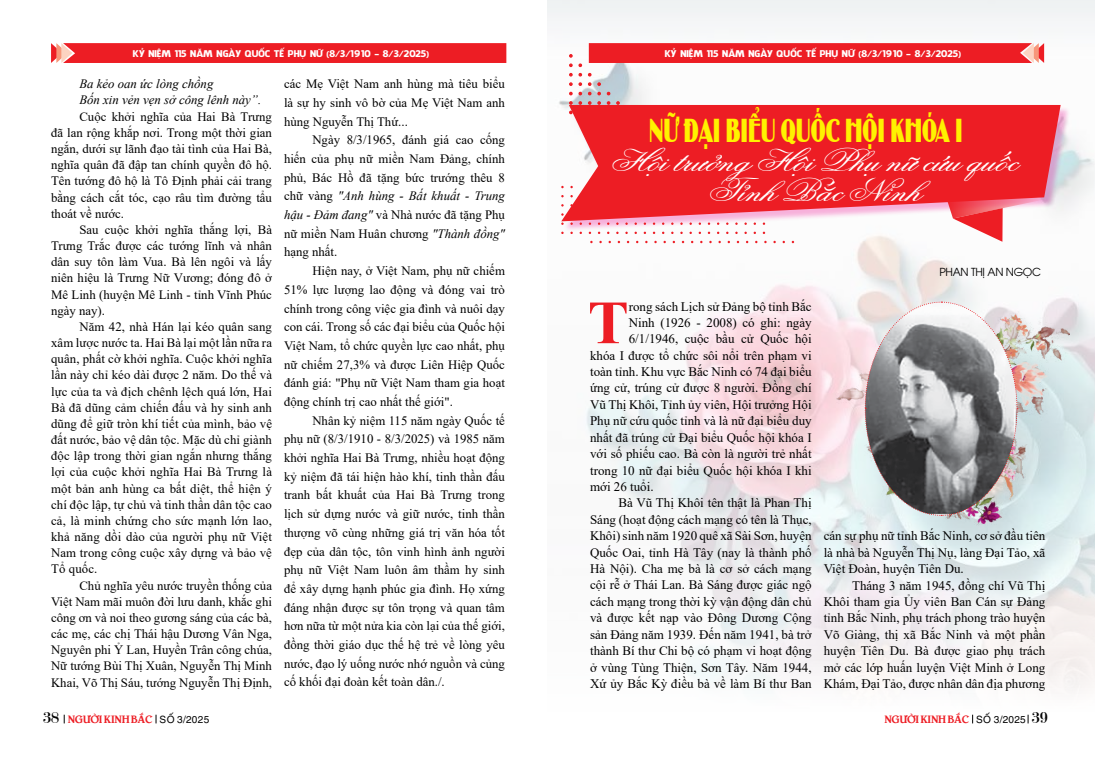
<style>
.page{position:relative;width:1095px;height:766px;background:#fff}
.page>*{position:absolute;margin:0;border:0;box-sizing:border-box;transform-origin:0 0}
.t1{font:700 61.3px "Times New Roman";color:#ed1d24}
.t2{font:34.5px "UVN Binh Duong";color:#fff200;scale:.63 1}
.t3{font:32.4px/30px "UVN Buc Thu";color:#fff;text-align:center;scale:1.29 1}
.t4{font:13px/16.4px "Times New Roman";color:#000;text-align:justify}
.t5{font:12.8px/16.2px "Times New Roman";color:#000;text-align:justify}
.t6{font:italic 12.8px/16.2px "Times New Roman";color:#000}
.t7{font:11px "UTM Avo";letter-spacing:-.03em;color:#000}
.t8{font:10px "UTM Bienvenue";color:#ed1d24}
.t9{font:9.1px "UTM Facebook";color:#fff}
.s1{font-style:italic}
.s2{font-family:"Modern";font-size:17.1px;color:#000}
.s3{font-family:"UTM Helve";color:#000}
</style>
<div class="page">
<img style="left:547px;top:0;width:547px;height:724px">
<div style="left:563px;top:106px;width:508px;height:126px;background:#ec008c;opacity:.3"></div>
<svg style="left:561px;top:105px;width:499px;height:116px;background:#ee353d"></svg>
<svg style="left:942px;top:182px;width:103px;height:60px"></svg>
<svg style="left:578px;top:63px;width:4px;height:4px"></svg>
<svg style="left:569px;top:54px;width:3px;height:13px"></svg>
<svg style="left:578px;top:73px;width:13px;height:3px"></svg>
<svg style="left:597px;top:82px;width:4px;height:4px"></svg>
<svg style="left:578px;top:82px;width:13px;height:4px"></svg>
<svg style="left:569px;top:82px;width:3px;height:4px"></svg>
<svg style="left:597px;top:92px;width:13px;height:3px"></svg>
<svg style="left:578px;top:92px;width:13px;height:3px"></svg>
<svg style="left:597px;top:101px;width:13px;height:4px"></svg>
<svg style="left:578px;top:101px;width:13px;height:4px"></svg>
<svg style="left:569px;top:101px;width:3px;height:4px"></svg>
<svg style="left:597px;top:111px;width:13px;height:3px"></svg>
<svg style="left:616px;top:101px;width:3px;height:4px"></svg>
<svg style="left:578px;top:111px;width:13px;height:3px"></svg>
<svg style="left:51px;top:43px;width:455px;height:20px;background:#ed232a"></svg>
<div style="left:588px;top:43px;width:434px;height:20px;background:#ed1d24"></div>
<svg style="left:1022px;top:43px;width:21px;height:20px"></svg>
<img style="left:835px;top:300px;width:233px;height:231px">
<svg style="left:864px;top:301px;width:153px;height:215px;background:#9c9a9c"></svg>
<p class="t9" style="left:133px;top:45px;width:298px">KỶ NIỆM 115 NĂM NGÀY QUỐC TẾ PHỤ NỮ (8/3/1910 - 8/3/2025)</p>
<p class="t9" style="left:664px;top:46px;width:298px">KỶ NIỆM 115 NĂM NGÀY QUỐC TẾ PHỤ NỮ (8/3/1910 - 8/3/2025)</p>
<p class="t6" style="left:79px;top:76px;width:183px">Ba kẻo oan ức lòng chồng<br>Bốn xin vẻn vẹn sở công lênh này”.</p>
<p class="t5" style="left:51px;top:108px;width:222px;text-indent:28px">Cuộc khởi nghĩa của Hai Bà Trưng đã lan rộng khắp nơi. Trong một thời gian ngắn, dưới sự lãnh đạo tài tình của Hai Bà, nghĩa quân đã đập tan chính quyền đô hộ.<br>Tên tướng đô hộ là Tô Định phải cải trang bằng cách cắt tóc, cạo râu tìm đường tẩu thoát về nước.</p>
<p class="t5" style="left:51px;top:221px;width:222px;text-indent:28px">Sau cuộc khởi nghĩa thắng lợi, Bà Trưng Trắc được các tướng lĩnh và nhân dân suy tôn làm Vua. Bà lên ngôi và lấy niên hiệu là Trưng Nữ Vương; đóng đô ở Mê Linh (huyện Mê Linh - tỉnh Vĩnh Phúc ngày nay).</p>
<p class="t5" style="left:51px;top:318px;width:222px;text-indent:28px">Năm 42, nhà Hán lại kéo quân sang xâm lược nước ta. Hai Bà lại một lần nữa ra quân, phất cờ khởi nghĩa. Cuộc khởi nghĩa lần này chỉ kéo dài được 2 năm. Do thế và lực của ta và địch chênh lệch quá lớn, Hai Bà đã dũng cảm chiến đấu và hy sinh anh dũng để giữ tròn khí tiết của mình, bảo vệ đất nước, bảo vệ dân tộc. Mặc dù chỉ giành độc lập trong thời gian ngắn nhưng thắng lợi của cuộc khởi nghĩa Hai Bà Trưng là một bản anh hùng ca bất diệt, thể hiện ý chí độc lập, tự chủ và tinh thần dân tộc cao cả, là minh chứng cho sức mạnh lớn lao, khả năng dồi dào của người phụ nữ Việt Nam trong công cuộc xây dựng và bảo vệ Tổ quốc.</p>
<p class="t5" style="left:51px;top:576px;width:222px;text-indent:28px">Chủ nghĩa yêu nước truyền thống của Việt Nam mãi muôn đời lưu danh, khắc ghi công ơn và noi theo gương sáng của các bà, các mẹ, các chị Thái hậu Dương Vân Nga, Nguyên phi Ỷ Lan, Huyền Trân công chúa, Nữ tướng Bùi Thị Xuân, Nguyễn Thị Minh Khai, Võ Thị Sáu, tướng Nguyễn Thị Định,</p>
<p class="t5" style="left:284px;top:74px;width:222px;line-height:18.7px">các Mẹ Việt Nam anh hùng mà tiêu biểu là sự hy sinh vô bờ của Mẹ Việt Nam anh hùng Nguyễn Thị Thứ...</p>
<p class="t5" style="left:284px;top:130px;width:222px;line-height:18.7px;text-indent:28px">Ngày 8/3/1965, đánh giá cao cống hiến của phụ nữ miền Nam Đảng, chính phủ, Bác Hồ đã tặng bức trướng thêu 8 chữ vàng <span class="s1">"Anh hùng - Bất khuất - Trung hậu - Đảm đang"</span> và Nhà nước đã tặng Phụ nữ miền Nam Huân chương <span class="s1">"Thành đồng" </span>hạng nhất.</p>
<p class="t5" style="left:284px;top:261px;width:222px;line-height:18.7px;text-indent:28px">Hiện nay, ở Việt Nam, phụ nữ chiếm 51% lực lượng lao động và đóng vai trò chính trong công việc gia đình và nuôi dạy con cái. Trong số các đại biểu của Quốc hội Việt Nam, tổ chức quyền lực cao nhất, phụ nữ chiếm 27,3% và được Liên Hiệp Quốc đánh giá: "Phụ nữ Việt Nam tham gia hoạt động chính trị cao nhất thế giới".</p>
<p class="t5" style="left:284px;top:410px;width:222px;line-height:18.7px;text-indent:28px">Nhân kỷ niệm 115 năm ngày Quốc tế phụ nữ (8/3/1910 - 8/3/2025) và 1985 năm khởi nghĩa Hai Bà Trưng, nhiều hoạt động kỷ niệm đã tái hiện hào khí, tinh thần đấu tranh bất khuất của Hai Bà Trưng trong lịch sử dựng nước và giữ nước, tinh thần thượng võ cùng những giá trị văn hóa tốt đẹp của dân tộc, tôn vinh hình ảnh người phụ nữ Việt Nam luôn âm thầm hy sinh để xây dựng hạnh phúc gia đình. Họ xứng đáng nhận được sự tôn trọng và quan tâm hơn nữa từ một nửa kia còn lại của thế giới, đồng thời giáo dục thế hệ trẻ về lòng yêu nước, đạo lý uống nước nhớ nguồn và củng cố khối đại đoàn kết toàn dân./.</p>
<h2 class="t2" style="left:649px;top:107px;width:499px">NỮ ĐẠI BIỂU QUỐC HỘI KHÓA I</h2>
<h3 class="t3" style="left:610px;top:143px;width:317px">Hội trưởng Hội Phụ nữ cứu quốc<br>Tỉnh Bắc Ninh</h3>
<h1 class="t1" style="left:587px;top:278px;width:42px">T</h1>
<p class="t4" style="left:628px;top:298px;width:184px">rong sách Lịch sử Đảng bộ tỉnh Bắc</p>
<p class="t4" style="left:628px;top:314px;width:184px">Ninh (1926 - 2008) có ghi: ngày</p>
<p class="t4" style="left:628px;top:330px;width:184px">6/1/1946, cuộc bầu cử Quốc hội</p>
<p class="t4" style="left:590px;top:346px;width:223px">khóa I được tổ chức sôi nổi trên phạm vi</p>
<p class="t4" style="left:590px;top:363px;width:223px">toàn tỉnh. Khu vực Bắc Ninh có 74 đại biểu</p>
<p class="t4" style="left:590px;top:379px;width:223px">ứng cử, trúng cử được 8 người. Đồng chí</p>
<p class="t4" style="left:590px;top:396px;width:223px">Vũ Thị Khôi, Tỉnh ủy viên, Hội trưởng Hội</p>
<p class="t4" style="left:590px;top:412px;width:223px">Phụ nữ cứu quốc tỉnh và là nữ đại biểu duy</p>
<p class="t4" style="left:590px;top:428px;width:223px">nhất đã trúng cử Đại biểu Quốc hội khóa I</p>
<p class="t4" style="left:590px;top:445px;width:223px">với số phiếu cao. Bà còn là người trẻ nhất</p>
<p class="t4" style="left:590px;top:461px;width:223px">trong 10 nữ đại biểu Quốc hội khóa I khi</p>
<p class="t4" style="left:590px;top:478px;width:65px">mới 26 tuổi.</p>
<p class="t4" style="left:618px;top:494px;width:195px">Bà Vũ Thị Khôi tên thật là Phan Thị</p>
<p class="t4" style="left:590px;top:510px;width:223px">Sáng (hoạt động cách mạng có tên là Thục,</p>
<p class="t4" style="left:590px;top:527px;width:223px">Khôi) sinh năm 1920 quê xã Sài Sơn, huyện</p>
<p class="t4" style="left:590px;top:543px;width:223px">Quốc Oai, tỉnh Hà Tây (nay là thành phố</p>
<p class="t4" style="left:590px;top:560px;width:223px">Hà Nội). Cha mẹ bà là cơ sở cách mạng</p>
<p class="t4" style="left:590px;top:576px;width:223px">cội rễ ở Thái Lan. Bà Sáng được giác ngộ</p>
<p class="t4" style="left:590px;top:592px;width:223px">cách mạng trong thời kỳ vận động dân chủ</p>
<p class="t4" style="left:590px;top:609px;width:223px">và được kết nạp vào Đông Dương Cộng</p>
<p class="t4" style="left:590px;top:625px;width:223px">sản Đảng năm 1939. Đến năm 1941, bà trở</p>
<p class="t4" style="left:590px;top:642px;width:223px">thành Bí thư Chi bộ có phạm vi hoạt động</p>
<p class="t4" style="left:590px;top:658px;width:223px">ở vùng Tùng Thiện, Sơn Tây. Năm 1944,</p>
<p class="t4" style="left:590px;top:674px;width:223px">Xứ ủy Bắc Kỳ điều bà về làm Bí thư Ban</p>
<p class="t7" style="left:939px;top:263px;width:103px">PHAN THỊ AN NGỌC</p>
<p class="t4" style="left:823px;top:527px;width:223px">cán sự phụ nữ tỉnh Bắc Ninh, cơ sở đầu tiên là nhà bà Nguyễn Thị Nụ, làng Đại Tảo, xã Việt Đoàn, huyện Tiên Du.</p>
<p class="t4" style="left:823px;top:576px;width:223px;text-indent:28px">Tháng 3 năm 1945, đồng chí Vũ Thị Khôi tham gia Ủy viên Ban Cán sự Đảng tỉnh Bắc Ninh, phụ trách phong trào huyện Võ Giàng, thị xã Bắc Ninh và một phần huyện Tiên Du. Bà được giao phụ trách mở các lớp huấn luyện Việt Minh ở Long Khám, Đại Tảo, được nhân dân địa phương</p>
<p class="t8" style="left:43px;top:711px;width:168px"><span class="s2">38</span> NGƯỜI KINH BẮC <span class="s3">SỐ 3/2025</span></p>
<p class="t8" style="left:884px;top:711px;width:164px">NGƯỜI KINH BẮC <span class="s3">SỐ 3/2025</span> <span class="s2">39</span></p>
</div>
